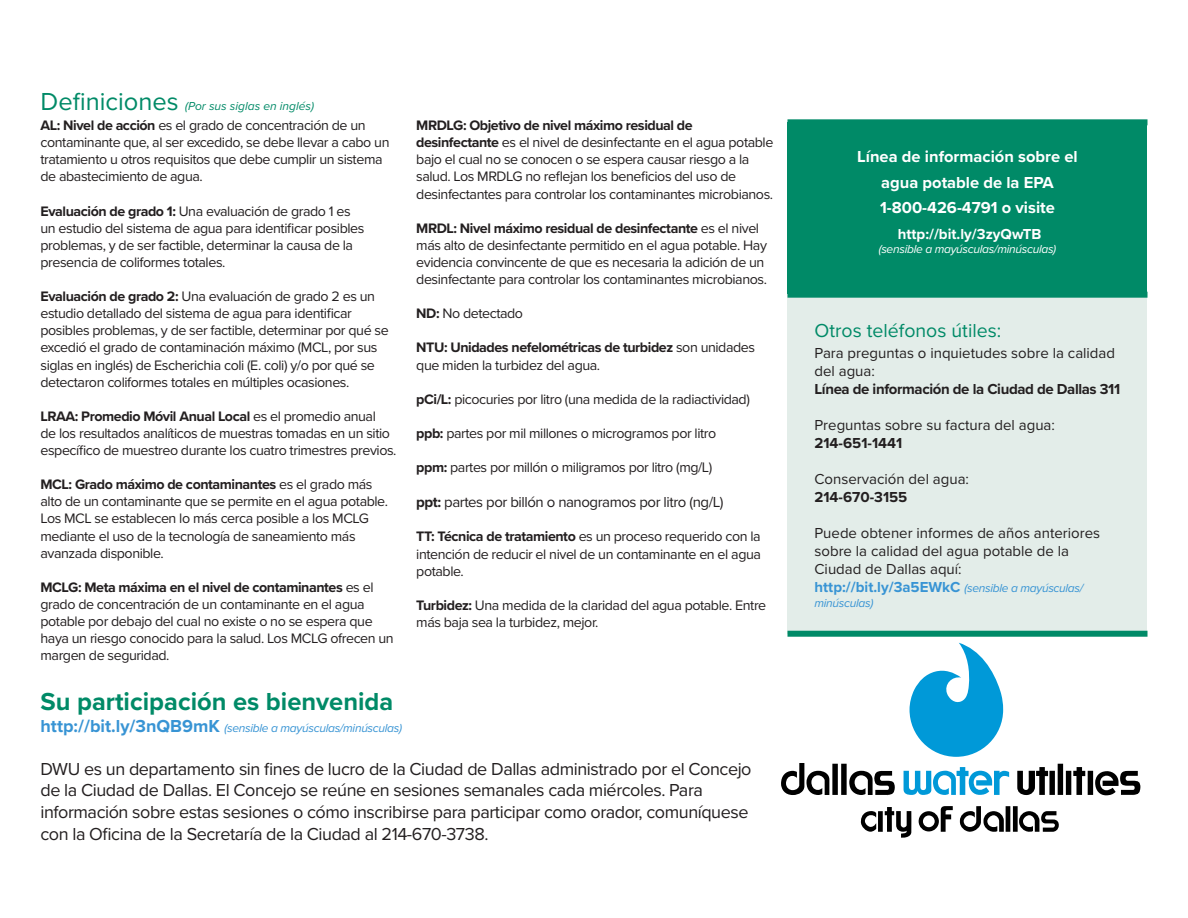
<style>
.page{position:relative;width:1188px;height:918px;background:#fff}
.page>*{position:absolute;margin:0;border:0;box-sizing:border-box;transform-origin:0 0}
.t1{font:700 25.5px "Proxima Nova";color:#008a67}
.t2{font:19.5px "Proxima Nova";color:#008a67}
.t3{font:18px/21.6px "Proxima Nova";letter-spacing:-.025em;color:#231f20}
.t4{font:700 16.5px "Proxima Nova";color:#fff}
.t5{font:15px/18px "Proxima Nova";color:#231f20}
.t6{font:15px "Proxima Nova";letter-spacing:-.03em;color:#231f20}
.t7{font:700 15px "Proxima Nova";color:#3894d4}
.t8{font:700 15px "Proxima Nova";letter-spacing:-.025em;color:#231f20}
.t9{font:700 15px "Proxima Nova";color:#231f20}
.t10{font:700 15px "Proxima Nova";color:#fff}
.t11{font:14.25px/17.1px "Proxima Nova";letter-spacing:-.03em;color:#231f20}
.t12{font:italic 12px "Proxima Nova";letter-spacing:-.025em;color:#3894d4}
.t13{font:italic 12px "Proxima Nova";color:#008a67}
.t14{font:italic 12px "Proxima Nova";letter-spacing:-.025em;color:#fff}
.s1{font-style:normal;font-size:25.5px}
.s2{font-weight:700}
.s3{font-weight:700;font-style:normal;font-size:18px}
.s4{font-weight:400;font-style:italic;font-size:12px}
</style>
<div class="page">
<div style="left:788px;top:122px;width:360px;height:173px;background:#008a67"></div>
<div style="left:788px;top:295px;width:360px;height:339px;background:#e3ede9"></div>
<div style="left:788px;top:119px;width:360px;height:6px;background:#008a67"></div>
<div style="left:788px;top:292px;width:360px;height:6px;background:#008a67"></div>
<div style="left:788px;top:631px;width:360px;height:6px;background:#008a67"></div>
<svg style="left:781px;top:643px;width:359px;height:195px"></svg>
<p class="t13" style="left:40px;top:97px;width:275px"><span class="s1">Definiciones</span> (Por sus siglas en inglés)</p>
<p class="t11" style="left:40px;top:116px;width:351px"><span class="s2">AL: Nivel de acción</span> es el grado de concentración de un contaminante que, al ser excedido, se debe llevar a cabo un tratamiento u otros requisitos que debe cumplir un sistema de abastecimiento de agua.</p>
<p class="t11" style="left:40px;top:202px;width:325px"><span class="s2">Evaluación de grado 1:</span> Una evaluación de grado 1 es un estudio del sistema de agua para identificar posibles problemas, y de ser factible, determinar la causa de la presencia de coliformes totales.</p>
<p class="t11" style="left:40px;top:287px;width:336px"><span class="s2">Evaluación de grado 2:</span> Una evaluación de grado 2 es un estudio detallado del sistema de agua para identificar</p>
<p class="t11" style="left:40px;top:321px;width:350px">posibles problemas, y de ser factible, determinar por qué se excedió el grado de contaminación máximo (MCL, por sus siglas en inglés) de Escherichia coli (E. coli) y/o por qué se detectaron coliformes totales en múltiples ocasiones.</p>
<p class="t11" style="left:40px;top:407px;width:358px"><span class="s2">LRAA: Promedio Móvil Anual Local</span> es el promedio anual<br>de los resultados analíticos de muestras tomadas en un sitio específico de muestreo durante los cuatro trimestres previos.</p>
<p class="t11" style="left:40px;top:475px;width:349px"><span class="s2">MCL: Grado máximo de contaminantes</span> es el grado más alto de un contaminante que se permite en el agua potable.<br>Los MCL se establecen lo más cerca posible a los MCLG mediante el uso de la tecnología de saneamiento más avanzada disponible.</p>
<p class="t11" style="left:40px;top:578px;width:355px"><span class="s2">MCLG: Meta máxima en el nivel de contaminantes</span> es el grado de concentración de un contaminante en el agua potable por debajo del cual no existe o no se espera que haya un riesgo conocido para la salud. Los MCLG ofrecen un margen de seguridad.</p>
<p class="t11" style="left:416px;top:116px;width:359px"><span class="s2">MRDLG: Objetivo de nivel máximo residual de desinfectante</span> es el nivel de desinfectante en el agua potable bajo el cual no se conocen o se espera causar riesgo a la salud. Los MRDLG no reflejan los beneficios del uso de desinfectantes para controlar los contaminantes microbianos.</p>
<p class="t11" style="left:416px;top:219px;width:352px"><span class="s2">MRDL: Nivel máximo residual de desinfectante</span> es el nivel más alto de desinfectante permitido en el agua potable. Hay evidencia convincente de que es necesaria la adición de un desinfectante para controlar los contaminantes microbianos.</p>
<p class="t11" style="left:416px;top:304px;width:108px"><span class="s2">ND:</span> No detectado</p>
<p class="t11" style="left:416px;top:339px;width:340px"><span class="s2">NTU: Unidades nefelométricas de turbidez</span> son unidades que miden la turbidez del agua.</p>
<p class="t11" style="left:416px;top:390px;width:335px"><span class="s2">pCi/L:</span> picocuries por litro (una medida de la radiactividad)</p>
<p class="t11" style="left:416px;top:424px;width:302px"><span class="s2">ppb:</span> partes por mil millones o microgramos por litro</p>
<p class="t11" style="left:416px;top:458px;width:298px"><span class="s2">ppm:</span> partes por millón o miligramos por litro (mg/L)</p>
<p class="t6" style="left:416px;top:491px;width:309px"><span class="s2">ppt:</span> partes por billón o nanogramos por litro (ng/L)</p>
<p class="t11" style="left:416px;top:528px;width:346px;text-align:justify"><span class="s2">TT: Técnica de tratamiento</span> es un proceso requerido con la intención de reducir el nivel de un contaminante en el agua potable.</p>
<p class="t11" style="left:416px;top:596px;width:352px"><span class="s2">Turbidez:</span> Una medida de la claridad del agua potable. Entre más baja sea la turbidez, mejor.</p>
<p class="t1" style="left:40px;top:682px;width:354px">Su participación es bienvenida</p>
<p class="t12" style="left:40px;top:719px;width:363px"><span class="s3">http://bit.ly/3nQB9mK</span> (sensible a mayúsculas/minúsculas)</p>
<p class="t3" style="left:40px;top:757px;width:713px">DWU es un departamento sin fines de lucro de la Ciudad de Dallas administrado por el Concejo de la Ciudad de Dallas. El Concejo se reúne en sesiones semanales cada miércoles. Para información sobre estas sesiones o cómo inscribirse para participar como orador, comuníquese con la Oficina de la Secretaría de la Ciudad al 214-670-3738.</p>
<p class="t4" style="left:857px;top:145px;width:222px">Línea de información sobre el</p>
<p class="t4" style="left:881px;top:170px;width:174px">agua potable de la EPA</p>
<p class="t4" style="left:880px;top:196px;width:176px">1-800-426-4791 o visite</p>
<p class="t10" style="left:898px;top:223px;width:145px">http://bit.ly/3zyQwTB</p>
<p class="t14" style="left:879px;top:240px;width:179px">(sensible a mayúsculas/minúsculas)</p>
<p class="t2" style="left:814px;top:316px;width:188px">Otros teléfonos útiles:</p>
<p class="t5" style="left:814px;top:344px;width:302px">Para preguntas o inquietudes sobre la calidad del agua:</p>
<p class="t8" style="left:814px;top:378px;width:307px">Línea de información de la Ciudad de Dallas 311</p>
<p class="t5" style="left:814px;top:416px;width:242px">Preguntas sobre su factura del agua:</p>
<p class="t9" style="left:814px;top:432px;width:89px">214-651-1441</p>
<p class="t5" style="left:814px;top:470px;width:156px">Conservación del agua:</p>
<p class="t9" style="left:814px;top:486px;width:94px">214-670-3155</p>
<p class="t5" style="left:814px;top:524px;width:287px">Puede obtener informes de años anteriores sobre la calidad del agua potable de la</p>
<p class="t5" style="left:814px;top:560px;width:149px">Ciudad de Dallas aquí:</p>
<p class="t7" style="left:814px;top:576px;width:270px">http://bit.ly/3a5EWkC <span class="s4">(sensible a mayúsculas/</span></p>
<p class="t12" style="left:814px;top:594px;width:60px">minúsculas)</p>
</div>
